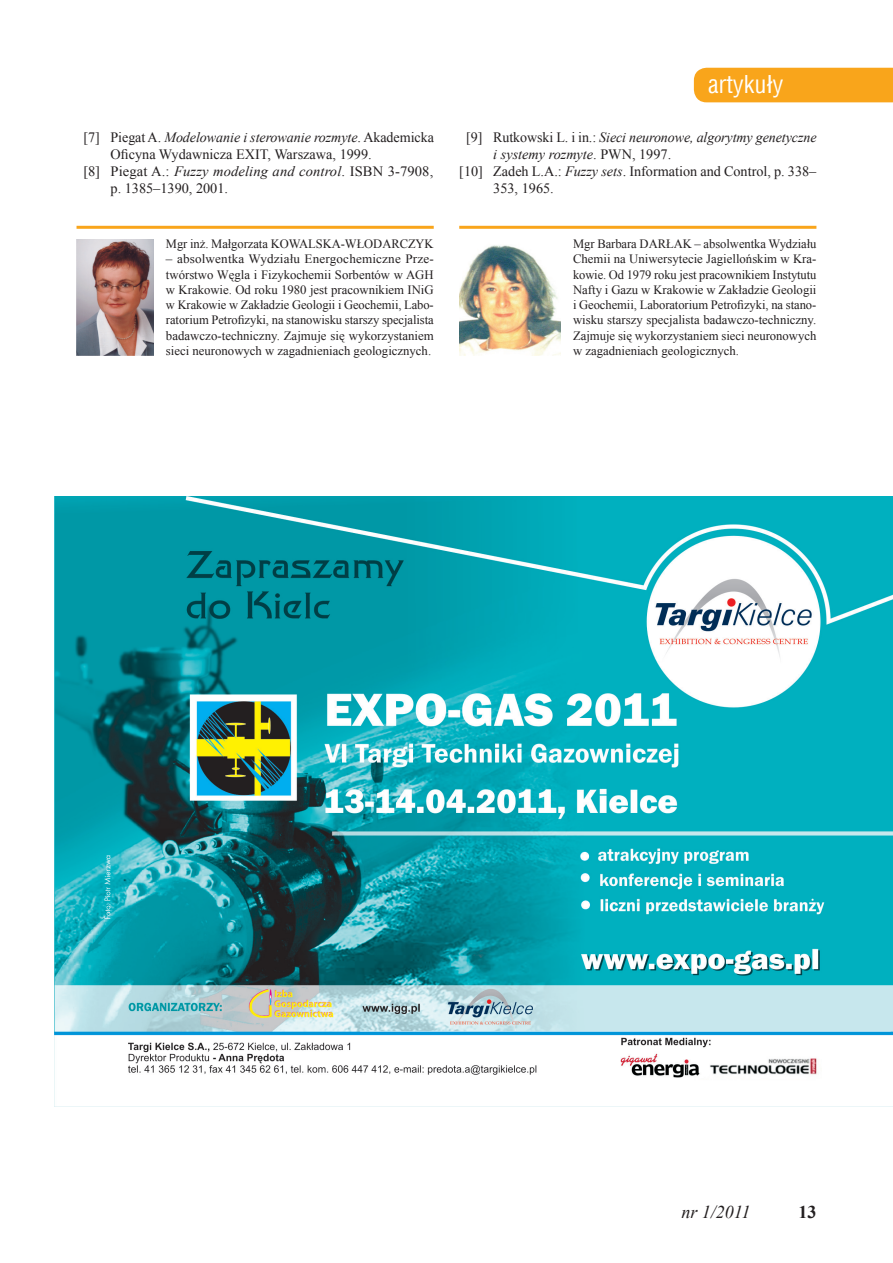
<style>
.page{position:relative;width:893px;height:1263px;background:#fff}
.page>*{position:absolute;margin:0;border:0;box-sizing:border-box;transform-origin:0 0}
.t1{font:24px "Switzerland Condensed";color:#fff}
.t2{font:italic 18px "Times New Roman";color:#231f20}
.t3{font:700 18px "Times New Roman";color:#231f20}
.t4{font:14.25px "Times New Roman";color:#231f20}
.t5{font:italic 14.25px "Times New Roman";letter-spacing:-.005em;color:#231f20}
.t6{font:12.75px/15.3px "Times New Roman";color:#231f20;text-align:justify}
.s1{font-style:normal}
.s2{font-style:italic}
</style>
<div class="page">
<div style="left:694px;top:68px;width:199px;height:34px;background:#f9a51b"></div>
<hr style="left:459px;top:226px;width:357px;height:3px;background:#f9a51b">
<img style="left:459px;top:245px;width:101px;height:111px">
<hr style="left:77px;top:226px;width:357px;height:3px;background:#f9a51b">
<img style="left:77px;top:239px;width:76px;height:117px">
<img style="left:55px;top:496px;width:838px;height:582px">
<p class="t5" style="left:83px;top:127px;width:352px"><span class="s1">[7] Piegat A.</span> Modelowanie i sterowanie rozmyte<span class="s1">. Akademicka</span></p>
<p class="t4" style="left:111px;top:144px;width:263px">Oficyna Wydawnicza EXIT, Warszawa, 1999.</p>
<p class="t4" style="left:83px;top:162px;width:351px">[8] Piegat A.: <span class="s2">Fuzzy modeling and control</span>. ISBN 3-7908,</p>
<p class="t4" style="left:111px;top:179px;width:119px">p. 1385–1390, 2001.</p>
<p class="t6" style="left:166px;top:236px;width:115px">Mgr inż. Małgorzata Kowa</p>
<p class="t6" style="left:308px;top:236px;width:66px">lska-Włodarc</p>
<p class="t6" style="left:408px;top:236px;width:27px">zyk</p>
<p class="t6" style="left:166px;top:251px;width:269px">– absolwentka Wydziału Energochemiczne Prze&shy;twórstwo Węgla i Fizykochemii Sorbentów w AGH w Krakowie. Od roku 1980 jest pracownikiem INiG w Krakowie w Zakładzie Geologii i Geochemii, Labo&shy;ratorium Petrofizyki, na stanowisku starszy specjalista badawczo-techniczny. Zajmuje się wykorzystaniem sieci neuronowych w zagadnieniach geologicznych.</p>
<h1 class="t1" style="left:708px;top:70px;width:77px">artykuły</h1>
<p class="t5" style="left:466px;top:127px;width:352px"><span class="s1">[9] Rutkowski L. i in.:</span> Sieci neuronowe, algorytmy genetyczne</p>
<p class="t5" style="left:493px;top:144px;width:179px">i systemy rozmyte<span class="s1">. PWN, 1997.</span></p>
<p class="t4" style="left:459px;top:162px;width:359px">[10] Zadeh L.A.: <span class="s2">Fuzzy sets</span>. Information and Control, p. 338–</p>
<p class="t4" style="left:493px;top:179px;width:62px">353, 1965.</p>
<p class="t6" style="left:573px;top:236px;width:245px">Mgr Barbara DARŁAK – absolwentka Wydziału Chemii na Uniwersytecie Jagiellońskim w Kra&shy;kowie. Od 1979 roku jest pracownikiem Instytutu Nafty i Gazu w Krakowie w Zakładzie Geologii i Geochemii, Laboratorium Petrofizyki, na stano&shy;wisku starszy specjalista badawczo-techniczny.<br>Zajmuje się wykorzystaniem sieci neuronowych w zagadnieniach geologicznych.</p>
<h2 class="t2" style="left:681px;top:1200px;width:71px">nr 1/2011</h2>
<h2 class="t3" style="left:798px;top:1199px;width:19px">13</h2>
</div>
